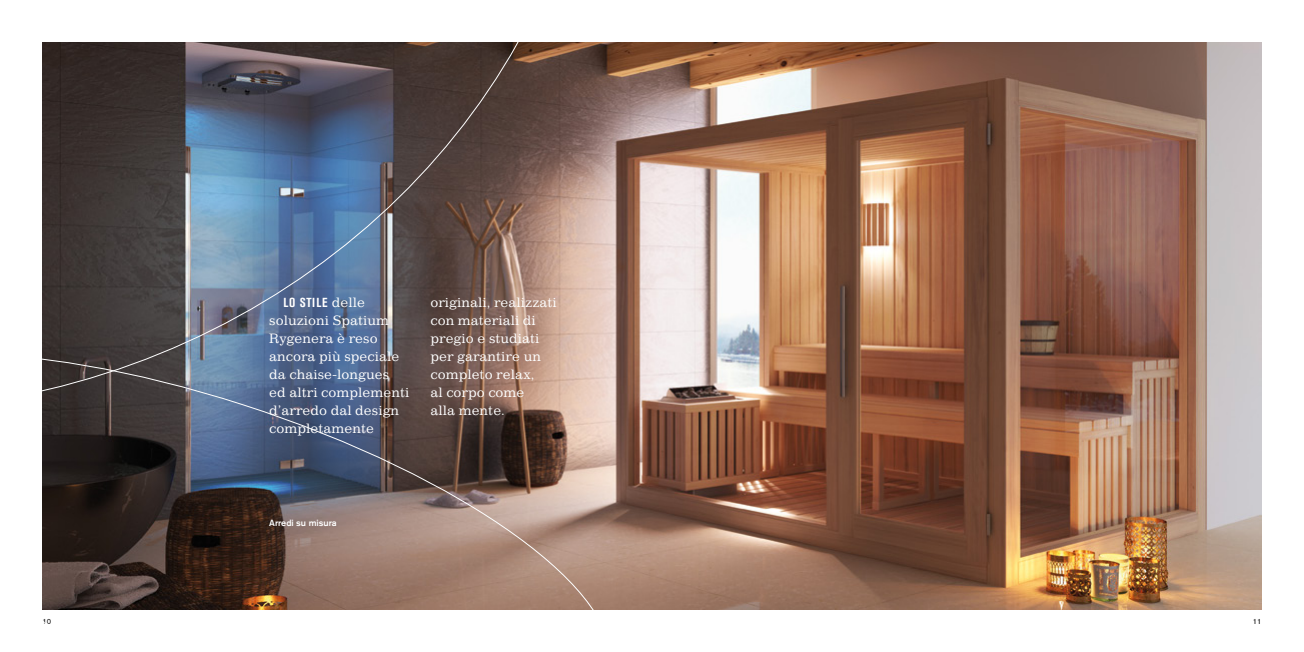
<style>
.page{position:relative;width:1304px;height:652px;background:#fff}
.page>*{position:absolute;margin:0;border:0;box-sizing:border-box;transform-origin:0 0}
.t1{font:13px/18px "Impressum Std";color:#fff}
.t2{font:700 condensed 13px "Akzidenz Grotesk BE";letter-spacing:.06em;color:#fff}
.t3{font:500 9px "Akzidenz Grotesk BE";color:#fff}
.t4{font:7.5px "Akzidenz Grotesk BE";color:#000}
.s1{font-family:"Impressum Std";font-weight:400;font-stretch:normal}
</style>
<div class="page">
<img style="left:573px;top:43px;width:688px;height:566px">
<img style="left:42px;top:42px;width:531px;height:292px">
<img style="left:42px;top:334px;width:585px;height:276px">
<p class="t2" style="left:283px;top:295px;width:83px">LO STILE <span class="s1">delle</span></p>
<p class="t1" style="left:269px;top:311px;width:142px">soluzioni Spatium<br>Rygenera è reso ancora più speciale da chaise-longues<br>ed altri complementi d’arredo dal design completamente</p>
<p class="t1" style="left:431px;top:293px;width:128px">originali, realizzati con materiali di pregio e studiati per garantire un completo relax,<br>al corpo come<br>alla mente.</p>
<p class="t3" style="left:269px;top:517px;width:69px">Arredi su misura</p>
<p class="t4" style="left:43px;top:616px;width:10px">10</p>
<p class="t4" style="left:1253px;top:616px;width:10px">11</p>
</div>
